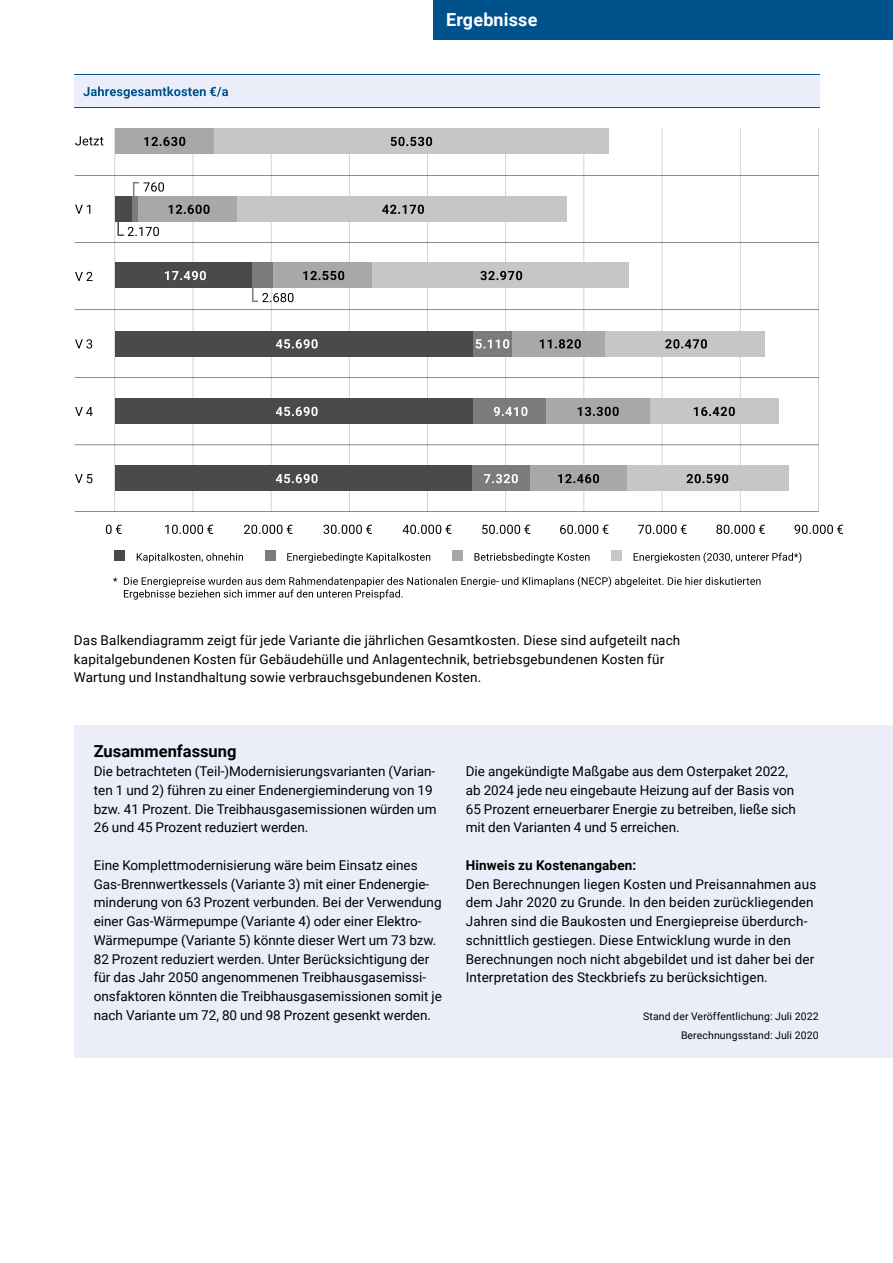
<style>
.page{position:relative;width:893px;height:1263px;background:#fff}
.page>*{position:absolute;margin:0;border:0;box-sizing:border-box;transform-origin:0 0}
.H2_Headline_12_bold{font:700 18px "Roboto";letter-spacing:.01em;color:#fff}
.H3_Headline_Kasten{font:700 16.5px "Roboto";color:#000}
.P_Fließtext_9_regula{font:13.5px/18.8px "Roboto";color:#000}
.P_Fließtext_9_regula-2{font:10.5px/18.8px "Roboto";letter-spacing:.01em;color:#000;text-align:right}
.s1{font-weight:700}
</style>
<div class="page">
<div style="left:433px;top:0;width:460px;height:39px;background:#00528d"></div>
<svg style="left:106px;top:525px;width:16px;height:9px"></svg>
<svg style="left:482px;top:525px;width:48px;height:9px"></svg>
<svg style="left:560px;top:525px;width:48px;height:9px"></svg>
<svg style="left:638px;top:525px;width:49px;height:9px"></svg>
<svg style="left:716px;top:525px;width:49px;height:9px"></svg>
<svg style="left:794px;top:525px;width:49px;height:9px"></svg>
<svg style="left:323px;top:525px;width:49px;height:9px"></svg>
<svg style="left:403px;top:525px;width:48px;height:9px"></svg>
<svg style="left:165px;top:525px;width:48px;height:9px"></svg>
<svg style="left:244px;top:525px;width:49px;height:9px"></svg>
<div style="left:114px;top:550px;width:11px;height:11px;background:#4a4949"></div>
<svg style="left:137px;top:553px;width:106px;height:10px"></svg>
<div style="left:265px;top:550px;width:10px;height:11px;background:#7b7b7b"></div>
<svg style="left:287px;top:553px;width:143px;height:10px"></svg>
<div style="left:452px;top:550px;width:11px;height:11px;background:#a8a8a7"></div>
<svg style="left:475px;top:553px;width:114px;height:10px"></svg>
<div style="left:611px;top:550px;width:11px;height:11px;background:#c6c6c6"></div>
<svg style="left:634px;top:552px;width:167px;height:11px"></svg>
<svg style="left:113px;top:577px;width:4px;height:5px"></svg>
<svg style="left:124px;top:576px;width:636px;height:24px"></svg>
<div style="left:75px;top:76px;width:745px;height:31px;background:#ebeef9"></div>
<hr style="left:75px;top:107px;width:745px;height:1px;background:#00528d">
<hr style="left:75px;top:74px;width:745px;height:1px;background:#00528d">
<svg style="left:83px;top:86px;width:145px;height:13px"></svg>
<svg style="left:75px;top:127px;width:744px;height:385px"></svg>
<div style="left:75px;top:725px;width:818px;height:333px;background:#ebeef9"></div>
<h2 class="H2_Headline_12_bold" style="left:446px;top:7px;width:93px">Ergebnisse</h2>
<p class="P_Fließtext_9_regula" style="left:74px;top:630px;width:608px">Das Balkendiagramm zeigt für jede Variante die jährlichen Gesamtkosten. Diese sind aufgeteilt nach kapitalgebundenen Kosten für Gebäudehülle und Anlagentechnik, betriebsgebundenen Kosten für<br>Wartung und Instandhaltung sowie verbrauchsgebundenen Kosten.</p>
<p class="H3_Headline_Kasten" style="left:94px;top:739px;width:144px">Zusammenfassung</p>
<p class="P_Fließtext_9_regula" style="left:94px;top:761px;width:344px">Die betrachteten (Teil-)Modernisierungsvarianten (Varian&shy;ten 1 und 2) führen zu einer Endenergieminderung von 19 bzw. 41 Prozent. Die Treibhausgasemissionen würden um 26 und 45 Prozent reduziert werden.</p>
<p class="P_Fließtext_9_regula" style="left:94px;top:855px;width:350px">Eine Komplettmodernisierung wäre beim Einsatz eines Gas-Brennwertkessels (Variante 3) mit einer Endenergie&shy;minderung von 63 Prozent verbunden. Bei der Verwendung einer Gas-Wärmepumpe (Variante 4) oder einer Elektro-Wärmepumpe (Variante 5) könnte dieser Wert um 73 bzw.<br>82 Prozent reduziert werden. Unter Berücksichtigung der für das Jahr 2050 angenommenen Treibhausgasemissi&shy;onsfaktoren könnten die Treibhausgasemissionen somit je nach Variante um 72, 80 und 98 Prozent gesenkt werden.</p>
<p class="P_Fließtext_9_regula" style="left:466px;top:761px;width:332px">Die angekündigte Maßgabe aus dem Osterpaket 2022, ab 2024 jede neu eingebaute Heizung auf der Basis von 65 Prozent erneuerbarer Energie zu betreiben, ließe sich mit den Varianten 4 und 5 erreichen.</p>
<p class="P_Fließtext_9_regula" style="left:466px;top:855px;width:352px"><span class="s1">Hinweis zu Kostenangaben:<br></span>Den Berechnungen liegen Kosten und Preisannahmen aus dem Jahr 2020 zu Grunde. In den beiden zurückliegenden Jahren sind die Baukosten und Energiepreise überdurch&shy;schnittlich gestiegen. Diese Entwicklung wurde in den Berechnungen noch nicht abgebildet und ist daher bei der Interpretation des Steckbriefs zu berücksichtigen.</p>
<p class="P_Fließtext_9_regula-2" style="left:643px;top:1006px;width:177px">Stand der Veröffentlichung: Juli 2022<br>Berechnungsstand: Juli 2020</p>
</div>
